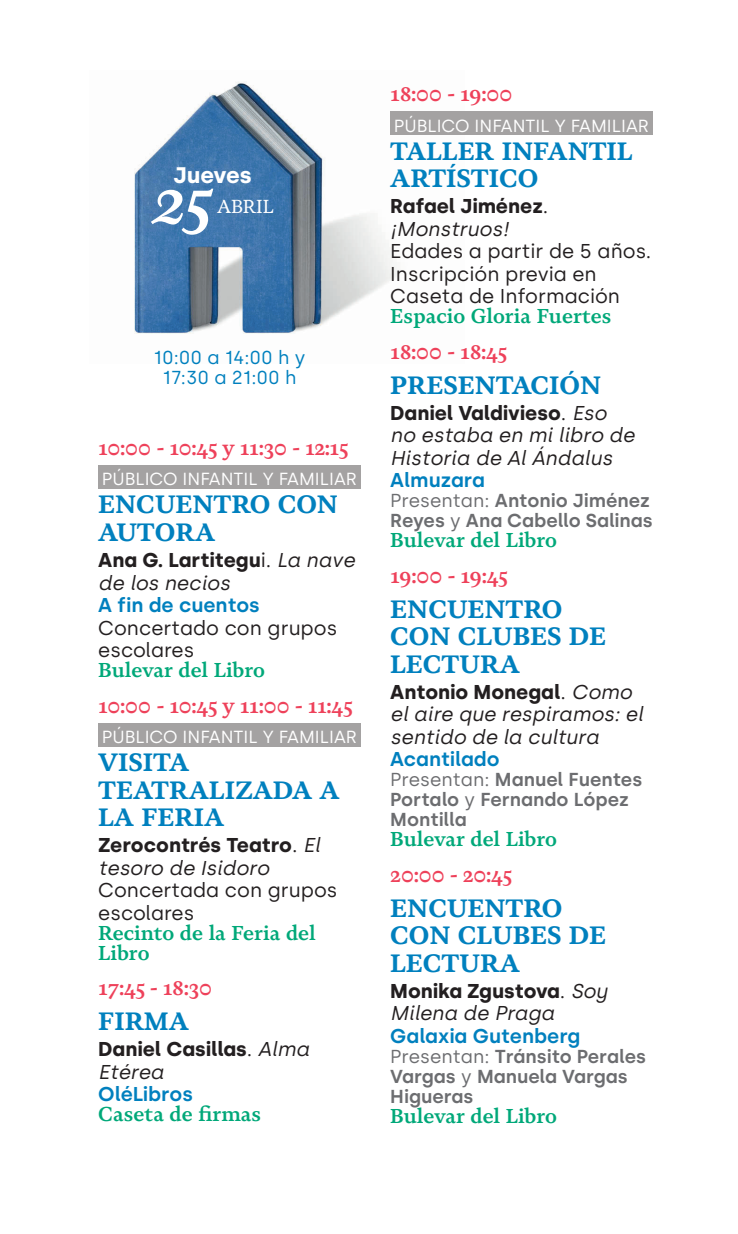
<style>
.page{position:relative;width:738px;height:1234px;background:#fff}
.page>*{position:absolute;margin:0;border:0;box-sizing:border-box;transform-origin:0 0}
.t1{font:italic 600 62.5px "Novela";color:#fff}
.t2{font:700 25px/27.5px "Novela";color:#0080be}
.t3{font:700 22.5px "Silka";color:#fff}
.t4{font:600 21.25px "Novela";letter-spacing:-.03em;color:#ee415a}
.t5{font:italic 20px/22.5px "Silka";color:#231f20}
.t6{font:600 20px/20px "Novela";color:#00a879}
.t7{font:20px/22.5px "Silka";color:#231f20}
.t8{font:700 20px/22.5px "Silka";color:#231f20}
.t9{font:600 20px "Silka";color:#0080be}
.t10{font:600 18.75px/20px "Silka";color:#6c6d70}
.t11{font:18.75px/20px "Silka";color:#0080be;text-align:center}
.t12{font:18.75px "Novela";letter-spacing:-.01em;color:#fff}
.t13{font:17.5px "Silka";color:#fff}
.s1{font-weight:700;font-style:normal}
.s2{font-style:normal}
.s3{font-weight:400}
.s4{font-weight:400;font-style:italic}
</style>
<div class="page">
<img style="left:134px;top:81px;width:264px;height:253px">
<div style="left:390px;top:111px;width:262px;height:24px;background:#a4a2a2"></div>
<div style="left:98px;top:465px;width:262px;height:23px;background:#a4a2a2"></div>
<div style="left:98px;top:722px;width:262px;height:24px;background:#a4a2a2"></div>
<p class="t3" style="left:173px;top:161px;width:80px">Jueves</p>
<h1 class="t1" style="left:151px;top:162px;width:65px">25</h1>
<p class="t12" style="left:217px;top:194px;width:58px">ABRIL</p>
<p class="t11" style="left:153px;top:347px;width:153px">10:00 a 14:00 h y<br>17:30 a 21:00 h</p>
<p class="t4" style="left:98px;top:434px;width:251px">10:00 - 10:45 y 11:30 - 12:15</p>
<p class="t13" style="left:102px;top:468px;width:256px">PÚBLICO INFANTIL Y FAMILIAR</p>
<p class="t2" style="left:98px;top:490px;width:241px">ENCUENTRO CON<br>AUTORA</p>
<p class="t5" style="left:98px;top:548px;width:258px"><span class="s1">Ana G. Lartitegu</span><span class="s2">i.</span> La nave de los necios</p>
<p class="t9" style="left:98px;top:593px;width:163px">A fin de cuentos</p>
<p class="t7" style="left:98px;top:616px;width:240px">Concertado con grupos escolares</p>
<p class="t6" style="left:98px;top:659px;width:168px">Bulevar del Libro</p>
<p class="t4" style="left:98px;top:691px;width:255px">10:00 - 10:45 y 11:00 - 11:45</p>
<p class="t13" style="left:102px;top:726px;width:256px">PÚBLICO INFANTIL Y FAMILIAR</p>
<p class="t2" style="left:98px;top:748px;width:243px">VISITA<br>TEATRALIZADA A<br>LA FERIA</p>
<p class="t8" style="left:98px;top:833px;width:223px">Zerocontrés Teatro<span class="s3">.</span> <span class="s4">El tesoro de Isidoro</span></p>
<p class="t7" style="left:98px;top:878px;width:240px">Concertada con grupos escolares</p>
<p class="t6" style="left:98px;top:922px;width:219px">Recinto de la Feria del<br>Libro</p>
<p class="t4" style="left:98px;top:974px;width:116px">17:45 - 18:30</p>
<p class="t2" style="left:98px;top:1006px;width:92px">FIRMA</p>
<p class="t8" style="left:98px;top:1037px;width:212px">Daniel Casillas<span class="s3">.</span> <span class="s4">Alma<br>Etérea</span></p>
<p class="t9" style="left:98px;top:1081px;width:96px">OléLibros</p>
<p class="t6" style="left:98px;top:1103px;width:164px">Caseta de firmas</p>
<p class="t4" style="left:390px;top:81px;width:124px">18:00 - 19:00</p>
<p class="t13" style="left:393px;top:115px;width:256px">PÚBLICO INFANTIL Y FAMILIAR</p>
<p class="t2" style="left:390px;top:137px;width:244px">TALLER INFANTIL<br>ARTÍSTICO</p>
<p class="t8" style="left:390px;top:195px;width:159px">Rafael Jiménez<span class="s3">. </span><span class="s4">¡Monstruos!</span></p>
<p class="t7" style="left:390px;top:240px;width:262px">Edades a partir de 5 años.<br>Inscripción previa en<br>Caseta de Información</p>
<p class="t6" style="left:390px;top:306px;width:222px">Espacio Gloria Fuertes</p>
<p class="t4" style="left:390px;top:338px;width:118px">18:00 - 18:45</p>
<p class="t2" style="left:390px;top:371px;width:212px">PRESENTACIÓN</p>
<p class="t5" style="left:390px;top:401px;width:246px"><span class="s1">Daniel Valdivieso</span><span class="s2">.</span> Eso no estaba en mi libro de<br>Historia de Al Ándalus</p>
<p class="t9" style="left:390px;top:468px;width:96px">Almuzara</p>
<p class="t10" style="left:390px;top:490px;width:264px"><span class="s3">Presentan:</span> Antonio Jiménez<br>Reyes <span class="s3">y</span> Ana Cabello Salinas</p>
<p class="t6" style="left:390px;top:530px;width:168px">Bulevar del Libro</p>
<p class="t4" style="left:390px;top:562px;width:119px">19:00 - 19:45</p>
<p class="t2" style="left:390px;top:594px;width:217px">ENCUENTRO<br>CON CLUBES DE<br>LECTURA</p>
<p class="t5" style="left:390px;top:680px;width:254px"><span class="s1">Antonio Monegal</span><span class="s2">.</span> Como el aire que respiramos: el sentido de la cultura</p>
<p class="t9" style="left:390px;top:747px;width:111px">Acantilado</p>
<p class="t10" style="left:390px;top:769px;width:253px"><span class="s3">Presentan:</span> Manuel Fuentes<br>Portalo <span class="s3">y</span> Fernando López<br>Montilla</p>
<p class="t6" style="left:390px;top:828px;width:168px">Bulevar del Libro</p>
<p class="t4" style="left:390px;top:861px;width:123px">20:00 - 20:45</p>
<p class="t2" style="left:390px;top:893px;width:217px">ENCUENTRO<br>CON CLUBES DE<br>LECTURA</p>
<p class="t5" style="left:390px;top:979px;width:219px"><span class="s1">Monika Zgustova</span><span class="s2">.</span> Soy<br>Milena de Praga</p>
<p class="t9" style="left:390px;top:1023px;width:192px">Galaxia Gutenberg</p>
<p class="t10" style="left:390px;top:1045px;width:257px"><span class="s3">Presentan:</span> Tránsito Perales<br>Vargas <span class="s3">y</span> Manuela Vargas<br>Higueras</p>
<p class="t6" style="left:390px;top:1105px;width:168px">Bulevar del Libro</p>
</div>
